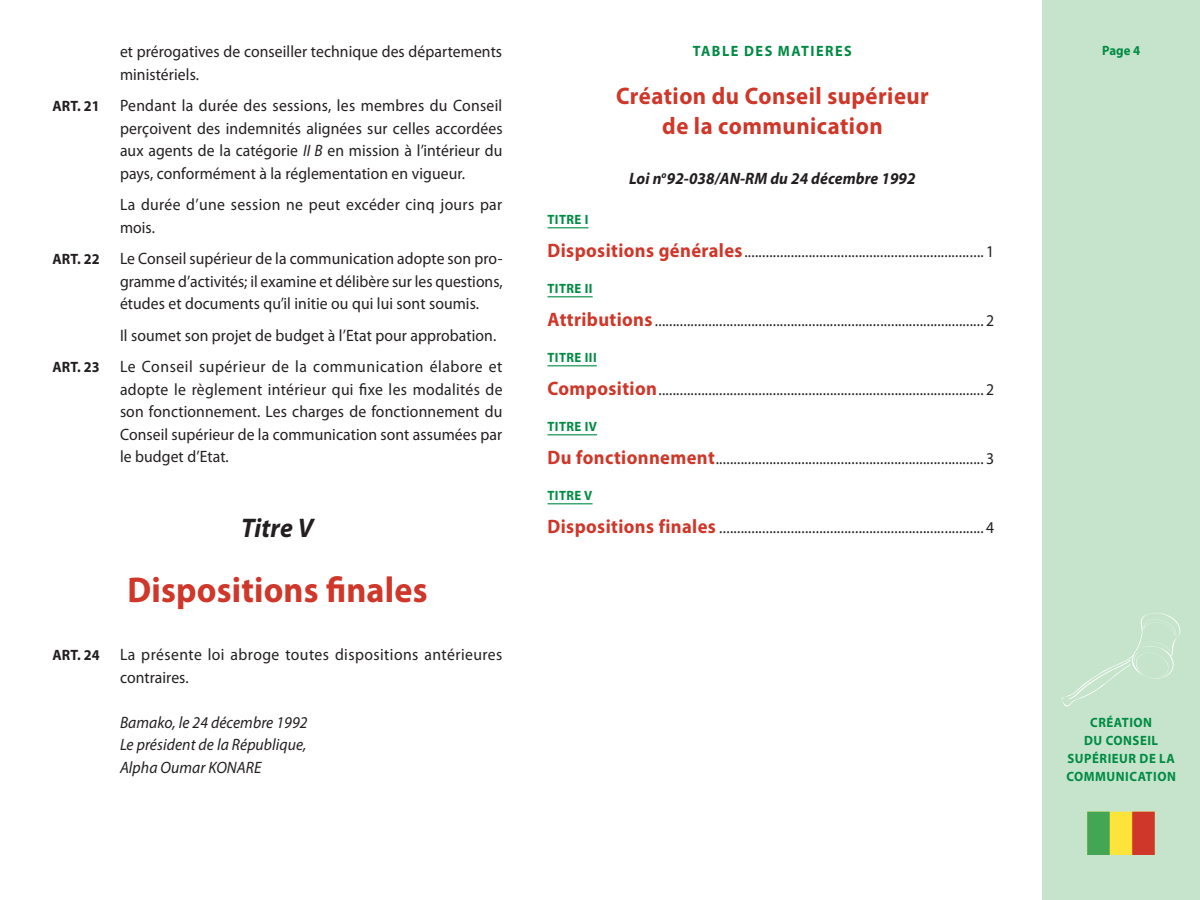
<style>
.page{position:relative;width:1200px;height:900px;background:#fff}
.page>*{position:absolute;margin:0;border:0;box-sizing:border-box;transform-origin:0 0}
.t1{font:700 36px "Myriad Pro";letter-spacing:.005em;color:#ce3729;scale:.95 1}
.t2{font:italic 700 27px "Myriad Pro";letter-spacing:.005em;color:#231f20;scale:.95 1}
.t3{font:700 24px/30px "Myriad Pro";letter-spacing:.02em;color:#ce3729;text-align:center;scale:.95 1}
.t4{font:16.5px/22.5px "Myriad Pro";letter-spacing:.005em;color:#231f20;text-align:justify;scale:.95 1}
.t5{font:16.5px/22.5px "Myriad Pro";letter-spacing:.025em;color:#231f20;scale:.95 1}
.t6{font:16.5px/22.5px "Myriad Pro";letter-spacing:.03em;color:#231f20;scale:.95 1}
.t7{font:italic 16.5px/22.5px "Myriad Pro";letter-spacing:.005em;color:#231f20;text-align:justify;scale:.95 1}
.t8{font:italic 700 16.5px "Myriad Pro";letter-spacing:.005em;color:#231f20;scale:.95 1}
.t9{font:700 15px "Myriad Pro";letter-spacing:.105em;color:#008b43;scale:.95 1}
.t10{font:700 13.5px/18px "Myriad Pro";letter-spacing:.04em;color:#008b43;text-align:center;scale:.95 1}
.s1{font-weight:700;font-size:15px}
.s2{font-style:italic}
.s3{font-weight:700;font-size:19.5px;color:#ce3729}
</style>
<div class="page">
<div style="left:1042px;top:0;width:158px;height:900px;background:#c6e4cc"></div>
<svg style="left:1087px;top:812px;width:68px;height:43px"></svg>
<svg style="left:1062px;top:613px;width:118px;height:93px"></svg>
<hr style="left:548px;top:227px;width:41px;height:1px;background:#008b43">
<hr style="left:548px;top:296px;width:45px;height:1px;background:#008b43">
<hr style="left:548px;top:365px;width:49px;height:1px;background:#008b43">
<hr style="left:548px;top:434px;width:49px;height:1px;background:#008b43">
<hr style="left:548px;top:503px;width:45px;height:1px;background:#008b43">
<p class="t4" style="left:120px;top:41px;width:404px">et prérogatives de conseiller technique des départements</p>
<p class="t10" style="left:1102px;top:42px;width:42px">Page 4</p>
<p class="t4" style="left:52px;top:59px;width:475px;line-height:31.5px;text-indent:68px">ministériels.<br><span class="s1">ART. 21</span> Pendant la durée des sessions, les membres du Conseil</p>
<p class="t4" style="left:120px;top:117px;width:404px">perçoivent des indemnités alignées sur celles accordées aux agents de la catégorie <span class="s2">II B</span> en mission à l’intérieur du pays, conformément à la réglementation en vigueur.</p>
<p class="t5" style="left:120px;top:194px;width:404px">La durée d’une session ne peut excéder cinq jours par mois.</p>
<p class="t4" style="left:120px;top:248px;width:404px;text-indent:-68px"><span class="s1">ART. 22</span> Le Conseil supérieur de la communication adopte son pro&shy;gramme d’activités; il examine et délibère sur les questions, études et documents qu’il initie ou qui lui sont soumis.</p>
<p class="t5" style="left:52px;top:320px;width:475px;line-height:31.5px;text-indent:68px">Il soumet son projet de budget à l’Etat pour approbation.<br><span class="s1">ART. 23</span> Le Conseil supérieur de la communication élabore et</p>
<p class="t4" style="left:120px;top:378px;width:404px">adopte le règlement intérieur qui fixe les modalités de son fonctionnement. Les charges de fonctionnement du Conseil supérieur de la communication sont assumées par le budget d’Etat.</p>
<p class="t9" style="left:693px;top:43px;width:169px">TABLE DES MATIERES</p>
<h3 class="t3" style="left:616px;top:81px;width:331px">Création du Conseil supérieur de la communication</h3>
<p class="t8" style="left:629px;top:169px;width:303px">Loi n<sup>o</sup>92-038/AN-RM du 24 décembre 1992</p>
<p class="t10" style="left:548px;top:211px;width:45px">TITRE I</p>
<p class="t4" style="left:548px;top:241px;width:472px"><span class="s3">Dispositions générales</span>................................................................... 1</p>
<p class="t10" style="left:548px;top:280px;width:49px">TITRE II</p>
<p class="t4" style="left:548px;top:310px;width:472px"><span class="s3">Attributions</span> ............................................................................................ 2</p>
<p class="t10" style="left:548px;top:349px;width:53px">TITRE III</p>
<p class="t4" style="left:548px;top:379px;width:472px"><span class="s3">Composition</span>........................................................................................... 2</p>
<p class="t10" style="left:548px;top:418px;width:54px">TITRE IV</p>
<p class="t4" style="left:548px;top:448px;width:472px"><span class="s3">Du fonctionnement</span>........................................................................... 3</p>
<p class="t10" style="left:548px;top:487px;width:49px">TITRE V</p>
<p class="t4" style="left:548px;top:517px;width:472px"><span class="s3">Dispositions finales</span> .......................................................................... 4</p>
<h2 class="t2" style="left:241px;top:513px;width:78px">Titre V</h2>
<h1 class="t1" style="left:127px;top:570px;width:318px">Dispositions finales</h1>
<p class="t6" style="left:120px;top:644px;width:404px;text-indent:-68px"><span class="s1">ART. 24</span> La présente loi abroge toutes dispositions antérieures contraires.</p>
<p class="t7" style="left:120px;top:711px;width:199px">Bamako, le 24 décembre 1992<br>Le président de la République, Alpha Oumar KONARE</p>
<p class="t10" style="left:1066px;top:714px;width:117px">CRÉATION<br>DU CONSEIL<br>SUPÉRIEUR DE LA<br>COMMUNICATION</p>
</div>
